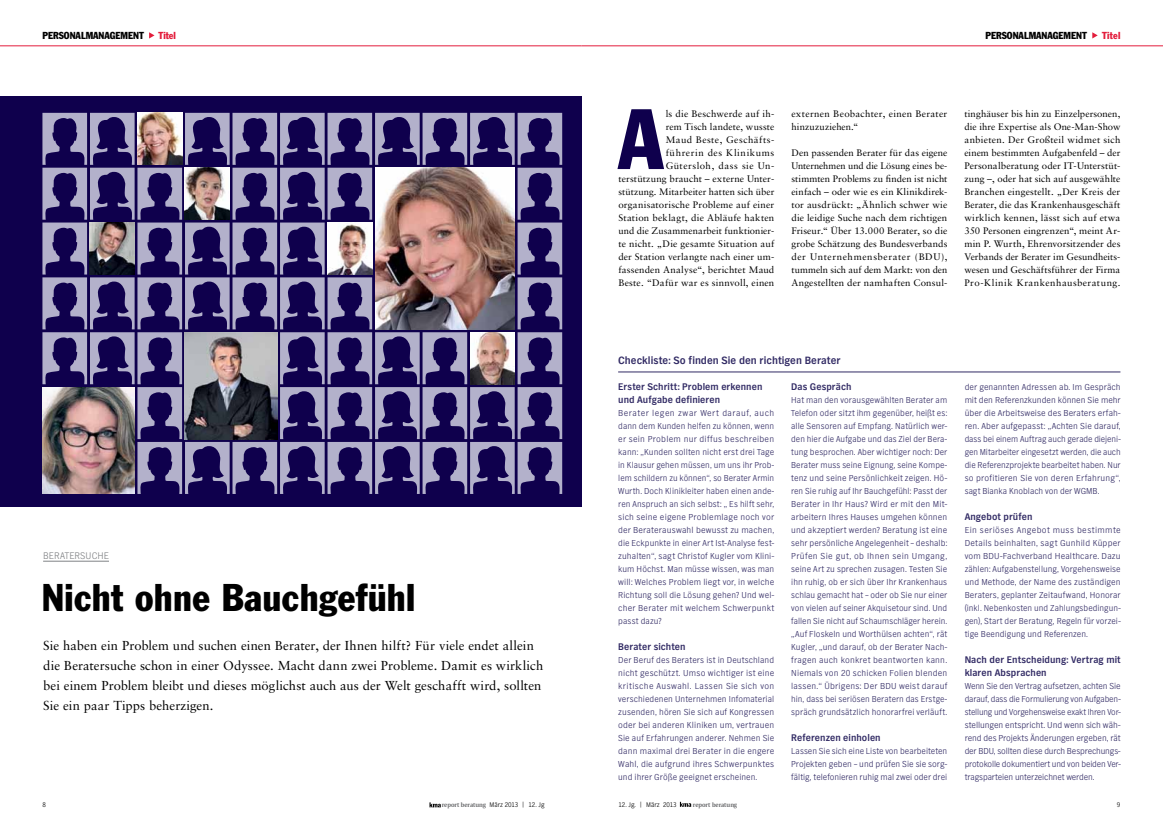
<style>
.page{position:relative;width:1163px;height:828px;background:#fff}
.page>*{position:absolute;margin:0;border:0;box-sizing:border-box;transform-origin:0 0}
.t1{font:condensed 84px "Franklin Gothic";color:#0f004d}
.t2{font:condensed 38px "Franklin Gothic";letter-spacing:.01em;color:#000}
.t3{font:13px/20px "Sabon LT Std";letter-spacing:.005em;color:#000}
.t4{font:700 11px "TV Nord EFOP";letter-spacing:.005em;color:#312a64}
.t5{font:700 10px/13px "TV Nord EFOP";letter-spacing:.01em;color:#312a64}
.t6{font:condensed 10px "Franklin Gothic";letter-spacing:.045em;color:#000}
.t7{font:300 10px "TV Nord EFOP";letter-spacing:.01em;color:#808285}
.t8{font:condensed 10px "Franklin Gothic";letter-spacing:.015em;color:#e31d3c}
.t9{font:9.5px/13px "Sabon LT Std";letter-spacing:.02em;color:#000;text-align:justify}
.t10{font:300 9px/13px "TV Nord EFOP";letter-spacing:.005em;color:#312a64;text-align:justify}
.t11{font:300 7px "TV Nord EFOP";color:#000}
.t12{font:600 6px "Thieme Gulliver 2008";letter-spacing:-.01em;color:#636466}
.s1{font-family:"TV Nord EFOP";font-weight:300;font-size:7px;color:#000}
</style>
<div class="page">
<svg style="left:679px;top:802px;width:12px;height:5px"></svg>
<svg style="left:429px;top:802px;width:12px;height:5px"></svg>
<hr style="left:0;top:46px;width:581px;height:1px;background:#e31d3c">
<svg style="left:149px;top:32px;width:5px;height:7px"></svg>
<svg style="left:1092px;top:32px;width:5px;height:7px"></svg>
<hr style="left:581px;top:46px;width:581px;height:1px;background:#e31d3c">
<hr style="left:43px;top:561px;width:66px;height:1px;background:#808285">
<div style="left:0;top:96px;width:581px;height:411px;background:#0f004d"></div>
<svg style="left:42px;top:113px;width:520px;height:381px"></svg>
<hr style="left:618px;top:372px;width:502px;height:1px;background:#312a64">
<img style="left:137px;top:113px;width:45px;height:52px">
<img style="left:185px;top:168px;width:45px;height:52px">
<img style="left:90px;top:222px;width:45px;height:52px">
<img style="left:327px;top:223px;width:45px;height:52px">
<img style="left:375px;top:168px;width:139px;height:161px">
<img style="left:470px;top:332px;width:44px;height:52px">
<img style="left:185px;top:332px;width:92px;height:107px">
<img style="left:42px;top:387px;width:93px;height:107px">
<p class="t6" style="left:43px;top:29px;width:101px">PERSONALMANAGEMENT</p>
<p class="t8" style="left:158px;top:29px;width:19px">TITEL</p>
<p class="t6" style="left:985px;top:29px;width:101px">PERSONALMANAGEMENT</p>
<p class="t8" style="left:1101px;top:29px;width:20px">TITEL</p>
<p class="t7" style="left:43px;top:550px;width:67px">Beratersuche</p>
<h2 class="t2" style="left:42px;top:574px;width:375px">NICHT OHNE BAUCHGEFÜHL</h2>
<p class="t3" style="left:43px;top:635px;width:501px">Sie haben ein Problem und suchen einen Berater, der Ihnen hilft? Für viele endet allein die Beratersuche schon in einer Odyssee. Macht dann zwei Probleme. Damit es wirklich bei einem Problem bleibt und dieses möglichst auch aus der Welt geschafft wird, sollten Sie ein paar Tipps beherzigen.</p>
<h1 class="t1" style="left:618px;top:88px;width:47px">A</h1>
<p class="t9" style="left:618px;top:107px;width:157px;text-align:right">ls die Beschwerde auf ih-<br>rem Tisch landete, wusste<br>Maud Beste, Geschäfts-<br>führerin des Klinikums<br>Gütersloh, dass sie Un&shy;terstützung braucht – externe Unter&shy;stützung. Mitarbeiter hatten sich über organisatorische Probleme auf einer<br>Station beklagt, die Abläufe hakten und die Zusammenarbeit funktionier&shy;te nicht. „Die gesamte Situation auf der Station verlangte nach einer um&shy;fassenden Analyse“, berichtet Maud<br>Beste. “Dafür war es sinnvoll, einen</p>
<p class="t9" style="left:791px;top:107px;width:157px">externen Beobachter, einen Berater hinzuzuziehen.“</p>
<p class="t9" style="left:791px;top:146px;width:157px">Den passenden Berater für das eigene Unternehmen und die Lösung eines be&shy;stimmten Problems zu finden ist nicht einfach – oder wie es ein Klinikdirek&shy;tor ausdrückt: „Ähnlich schwer wie die leidige Suche nach dem richtigen Friseur.“ Über 13.000 Berater, so die grobe Schätzung des Bundesverbands der Unternehmensberater (BDU), tummeln sich auf dem Markt: von den Angestellten der namhaften Consul-</p>
<p class="t9" style="left:964px;top:107px;width:157px">tinghäuser bis hin zu Einzelpersonen, die ihre Expertise als One-Man-Show anbieten. Der Großteil widmet sich einem bestimmten Aufgabenfeld – der Personalberatung oder IT-Unterstüt&shy;zung –, oder hat sich auf ausgewählte Branchen eingestellt. „Der Kreis der Berater, die das Krankenhausgeschäft wirklich kennen, lässt sich auf etwa 350 Personen eingrenzen“, meint Ar&shy;min P. Wurth, Ehrenvorsitzender des Verbands der Berater im Gesundheits&shy;wesen und Geschäftsführer der Firma Pro-Klinik Krankenhausberatung.</p>
<p class="t4" style="left:618px;top:354px;width:224px">Checkliste: So finden Sie den richtigen Berater</p>
<p class="t5" style="left:618px;top:380px;width:146px">Erster Schritt: Problem erkennen und Aufgabe definieren</p>
<p class="t10" style="left:618px;top:407px;width:157px">Berater legen zwar Wert darauf, auch dann dem Kunden helfen zu können, wenn er sein Problem nur diffus beschreiben kann: „Kunden sollten nicht erst drei Tage in Klausur gehen müssen, um uns ihr Prob&shy;lem schildern zu können“, so Berater Armin Wurth. Doch Klinikleiter haben einen ande&shy;ren Anspruch an sich selbst: „ Es hilft sehr, sich seine eigene Problemlage noch vor der Beraterauswahl bewusst zu machen, die Eckpunkte in einer Art Ist-Analyse fest&shy;zuhalten“, sagt Christof Kugler vom Klini&shy;kum Höchst. Man müsse wissen, was man will: Welches Problem liegt vor, in welche Richtung soll die Lösung gehen? U nd wel&shy;cher Berater mit welchem Schwerpunkt passt dazu?</p>
<p class="t5" style="left:618px;top:640px;width:69px">Berater sichten</p>
<p class="t10" style="left:618px;top:654px;width:157px">Der Beruf des Beraters ist in Deutschland nicht geschützt. U mso wichtiger ist eine kritische Auswahl. Lassen Sie sich von verschiedenen U nternehmen Infomaterial zusenden, hören Sie sich auf Kongressen oder bei anderen Kliniken um, vertrauen Sie auf Erfahrungen anderer. Nehmen Sie dann maximal drei Berater in die engere Wahl, die aufgrund ihres Schwerpunktes und ihrer Größe geeignet erscheinen.</p>
<p class="t5" style="left:791px;top:380px;width:62px">Das Gespräch</p>
<p class="t10" style="left:791px;top:394px;width:157px">Hat man den vorausgewählten Berater am Telefon oder sitzt ihm gegenüber, heißt es: alle Sensoren auf Empfang. Natürlich wer&shy;den hier die Aufgabe und das Ziel der Bera&shy;tung besprochen. Aber wichtiger noch: Der Berater muss seine Eignung, seine Kompe&shy;tenz und seine Persönlichkeit zeigen. Hö&shy;ren Sie ruhig auf Ihr Bauchgefühl: Passt der Berater in Ihr Haus? Wird er mit den Mit&shy;arbeitern Ihres Hauses umgehen können und akzeptiert werden? Beratung ist eine sehr persönliche Angelegenheit – deshalb:<br>Prüfen Sie gut, ob Ihnen sein U mgang, seine Art zu sprechen zusagen. Testen Sie ihn ruhig, ob er sich über Ihr Krankenhaus schlau gemacht hat – oder ob Sie nur einer von vielen auf seiner Akquisetour sind. U nd fallen Sie nicht auf Schaumschläger herein. „Auf Floskeln und Worthülsen achten“, rät Kugler, „und darauf, ob der Berater Nach&shy;fragen auch konkret beantworten kann.<br>Niemals von 20 schicken Folien blenden lassen.“ Übrigens: Der BDU weist darauf hin, dass bei seriösen Beratern das Erstge&shy;spräch grundsätzlich honorarfrei verläuft.</p>
<p class="t5" style="left:791px;top:731px;width:91px">Referenzen einholen</p>
<p class="t10" style="left:791px;top:745px;width:157px">Lassen Sie sich eine Liste von bearbeiteten Projekten geben – und prüfen Sie sie sorg&shy;fältig, telefonieren ruhig mal zwei oder drei</p>
<p class="t10" style="left:964px;top:381px;width:157px">der genannten Adressen ab. Im Gespräch mit den Referenzkunden können Sie mehr über die Arbeitsweise des Beraters erfah&shy;ren. Aber aufgepasst: „Achten Sie darauf, dass bei einem Auftrag auch gerade diejeni&shy;gen Mitarbeiter eingesetzt werden, die auch die Referenzprojekte bearbeitet haben. Nur so profitieren Sie von deren Erfahrung“, sagt Bianka Knoblach von der WGMB.</p>
<p class="t5" style="left:964px;top:510px;width:69px">Angebot prüfen</p>
<p class="t10" style="left:964px;top:524px;width:157px">Ein seriöses Angebot muss bestimmte Details beinhalten, sagt Gunhild Küpper vom BDU-Fachverband Healthcare. Dazu zählen: Aufgabenstellung, Vorgehensweise und Methode, der Name des zuständigen Beraters, geplanter Zeitaufwand, Honorar (inkl. Nebenkosten und Zahlungsbedingun&shy;gen), Start der Beratung, Regeln für vorzei&shy;tige Beendigung und Referenzen.</p>
<p class="t5" style="left:964px;top:653px;width:157px">Nach der Entscheidung: Vertrag mit klaren Absprachen</p>
<p class="t10" style="left:964px;top:680px;width:157px">Wenn Sie den Vertrag aufsetzen, achten Sie darauf, dass die Formulierung von Aufgaben&shy;stellung und Vorgehensweise exakt Ihren Vor&shy;stellungen entspricht. U nd wenn sich wäh&shy;rend des Projekts Änderungen ergeben, rät der BDU, sollten diese durch Besprechungs&shy;protokolle dokumentiert und von beiden Ver&shy;tragsparteien unterzeichnet werden.</p>
<p class="t11" style="left:42px;top:801px;width:5px">8</p>
<p class="t12" style="left:442px;top:800px;width:104px">report beratung <span class="s1">März 2013 | 12. Jg</span></p>
<p class="t11" style="left:618px;top:800px;width:60px">12. Jg. | März 2013</p>
<p class="t12" style="left:692px;top:800px;width:46px">report beratung</p>
<p class="t11" style="left:1116px;top:800px;width:5px">9</p>
</div>
